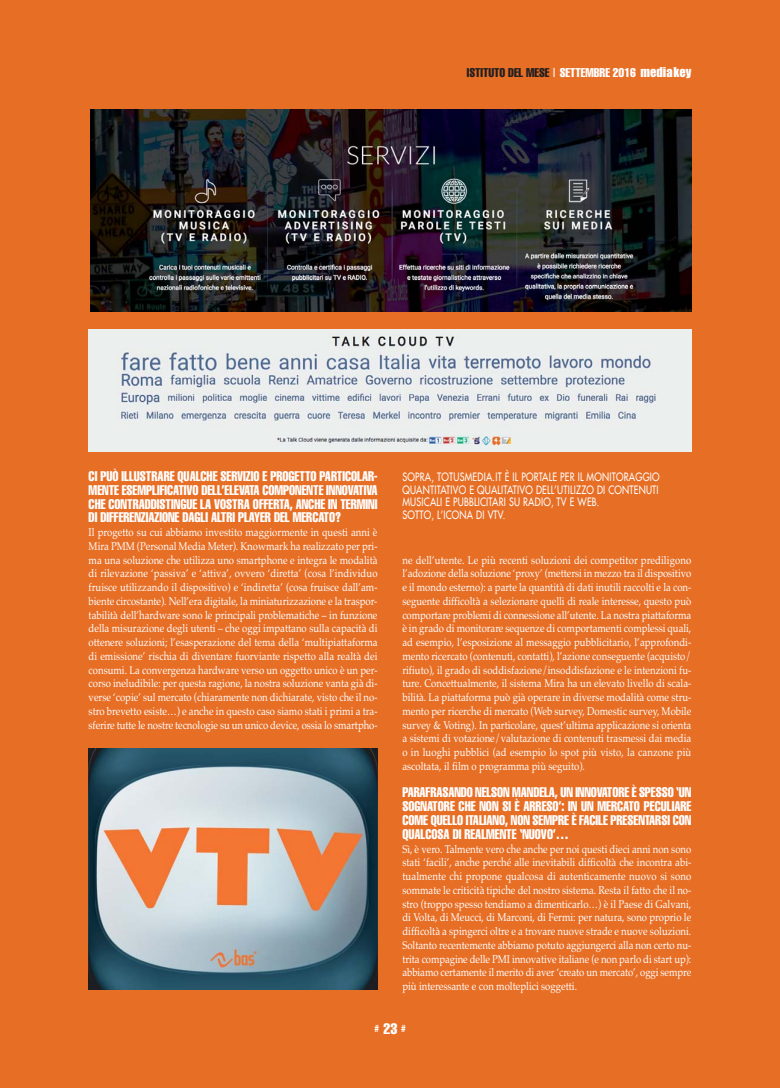
<style>
.page{position:relative;width:780px;height:1088px;background:#e76e25}
.page>*{position:absolute;margin:0;border:0;box-sizing:border-box;transform-origin:0 0}
.t1{font:extra-condensed 13.75px/13.8px "Helvetica";color:#fff;text-align:justify;scale:.95 1}
.t2{font:extra-condensed 12.5px "Helvetica";color:#231f20}
.t3{font:11.25px/13.8px "Palatino";color:#fff;text-align:justify;scale:.85 1}
.t4{font:11.25px/12.5px "Futura";letter-spacing:.025em;color:#fff;scale:.8 1}
.t5{font:extra-condensed 10px "Helvetica";color:#fff}
.s1{font-stretch:normal;color:#fff}
.s2{color:#fff}
.s3{font-family:"Impact";font-stretch:normal;color:#fff}
.s4{font-size:15px}
</style>
<div class="page">
<img style="left:90px;top:110px;width:601px;height:201px">
<img style="left:89px;top:330px;width:602px;height:121px">
<img style="left:89px;top:748px;width:288px;height:242px">
<p class="t2" style="left:467px;top:68px;width:226px">ISTITUTO DEL MESE <span class="s1">|</span> <span class="s2">SETTEMBRE 2016</span> <span class="s3">mediakey</span></p>
<p class="t1" style="left:89px;top:470px;width:305px">CI PUÒ ILLUSTRARE QUALCHE SERVIZIO E PROGETTO PARTICOLAR-MENTE ESEMPLIFICATIVO DELL’ELEVATA COMPONENTE INNOVATIVA CHE CONTRADDISTINGUE LA VOSTRA OFFERTA, ANCHE IN TERMINI DI DIFFERENZIAZIONE DAGLI ALTRI PLAYER DEL MERCATO?</p>
<p class="t3" style="left:89px;top:527px;width:341px">Il progetto su cui abbiamo investito maggiormente in questi anni è Mira PMM (Personal Media Meter). Knowmark ha realizzato per pri&shy;ma una soluzione che utilizza uno smartphone e integra le modalità di rilevazione ‘passiva’ e ‘attiva’, ovvero ‘diretta’ (cosa l’individuo fruisce utilizzando il dispositivo) e ‘indiretta’ (cosa fruisce dall’am&shy;biente circostante). Nell’era digitale, la miniaturizzazione e la traspor&shy;tabilità dell’hardware sono le principali problematiche – in funzione della misurazione degli utenti – che oggi impattano sulla capacità di ottenere soluzioni; l’esasperazione del tema della ‘multipiattaforma di emissione’ rischia di diventare fuorviante rispetto alla realtà dei consumi. La convergenza hardware verso un oggetto unico è un per&shy;corso ineludibile: per questa ragione, la nostra soluzione vanta già di&shy;verse ‘copie’ sul mercato (chiaramente non dichiarate, visto che il no&shy;stro brevetto esiste…) e anche in questo caso siamo stati i primi a tra&shy;sferire tutte le nostre tecnologie su un unico device, ossia lo smartpho-</p>
<p class="t4" style="left:402px;top:471px;width:323px">SOPRA, TOTUSMEDIA.IT È IL PORTALE PER IL MONITORAGGIO QUANTITATIVO E QUALITATIVO DELL’UTILIZZO DI CONTENUTI MUSICALI E PUBBLICITARI SU RADIO, TV E WEB.<br>SOTTO, L’ICONA DI VTV.</p>
<p class="t3" style="left:402px;top:554px;width:341px">ne dell’utente. Le più recenti soluzioni dei competitor prediligono l’adozione della soluzione ‘proxy’ (mettersi in mezzo tra il dispositivo e il mondo esterno): a parte la quantità di dati inutili raccolti e la con&shy;seguente difficoltà a selezionare quelli di reale interesse, questo può comportare problemi di connessione all’utente. La nostra piattaforma è in grado di monitorare sequenze di comportamenti complessi quali, ad esempio, l’esposizione al messaggio pubblicitario, l’approfondi&shy;mento ricercato (contenuti, contatti), l’azione conseguente (acquisto/ rifiuto), il grado di soddisfazione/insoddisfazione e le intenzioni fu&shy;ture. Concettualmente, il sistema Mira ha un elevato livello di scala&shy;bilità. La piattaforma può già operare in diverse modalità come stru&shy;mento per ricerche di mercato (Web survey, Domestic survey, Mobile survey &amp; Voting). In particolare, quest’ultima applicazione si orienta a sistemi di votazione/valutazione di contenuti trasmessi dai media o in luoghi pubblici (ad esempio lo spot più visto, la canzone più ascoltata, il film o programma più seguito).</p>
<p class="t1" style="left:402px;top:786px;width:306px">PARAFRASANDO NELSON MANDELA, UN INNOVATORE È SPESSO ‘UN SOGNATORE CHE NON SI È ARRESO’: IN UN MERCATO PECULIARE COME QUELLO ITALIANO, NON SEMPRE È FACILE PRESENTARSI CON QUALCOSA DI REALMENTE ‘NUOVO’…</p>
<p class="t3" style="left:402px;top:843px;width:341px">Sì, è vero. Talmente vero che anche per noi questi dieci anni non sono stati ‘facili’, anche perché alle inevitabili difficoltà che incontra abi&shy;tualmente chi propone qualcosa di autenticamente nuovo si sono sommate le criticità tipiche del nostro sistema. Resta il fatto che il no&shy;stro (troppo spesso tendiamo a dimenticarlo…) è il Paese di Galvani, di Volta, di Meucci, di Marconi, di Fermi: per natura, sono proprio le difficoltà a spingerci oltre e a trovare nuove strade e nuove soluzioni.<br>Soltanto recentemente abbiamo potuto aggiungerci alla non certo nu&shy;trita compagine delle PMI innovative italiane (e non parlo di start up): abbiamo certamente il merito di aver ‘creato un mercato’, oggi sempre più interessante e con molteplici soggetti.</p>
<p class="t5" style="left:374px;top:1024px;width:33px"># <span class="s4">23</span> #</p>
</div>
